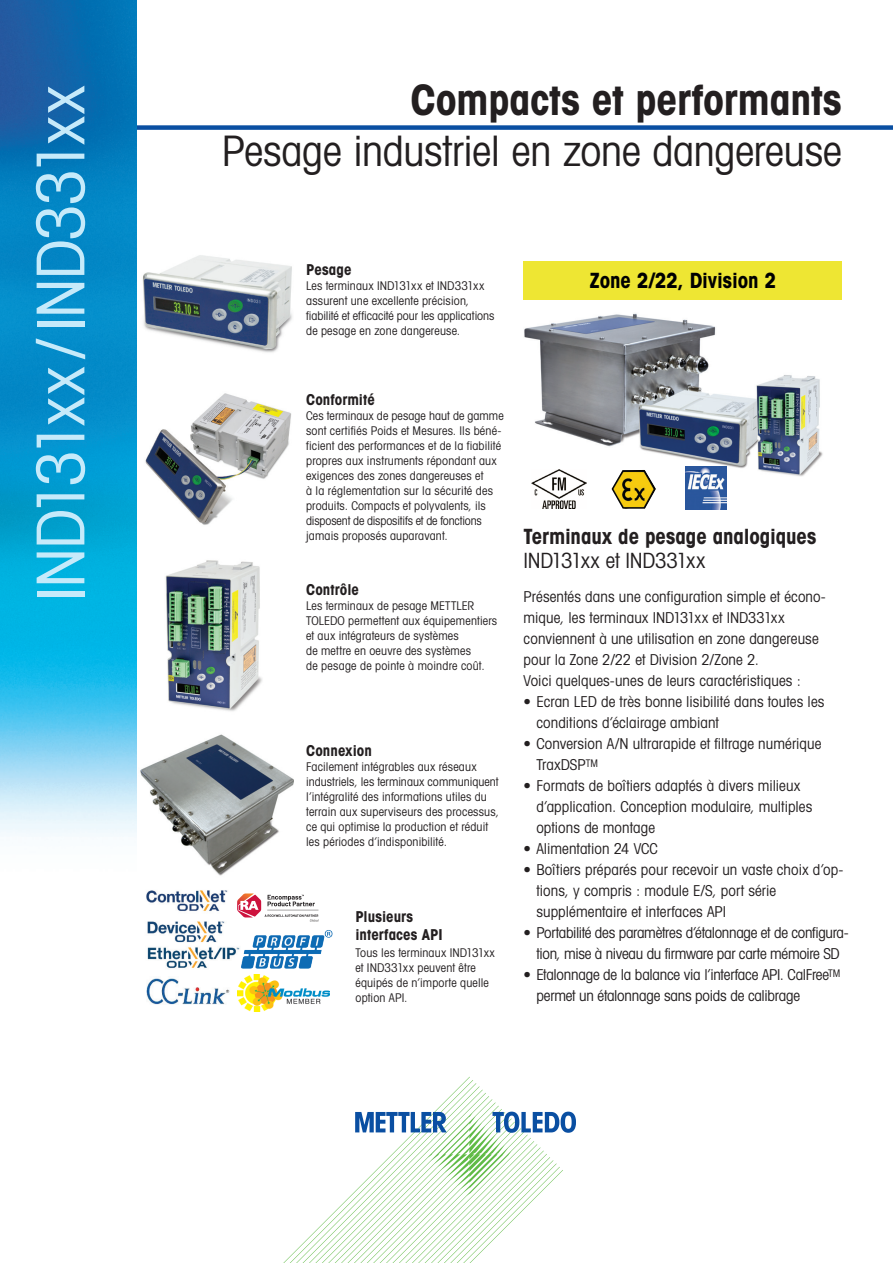
<style>
.page{position:relative;width:893px;height:1263px;background:#fff}
.page>*{position:absolute;margin:0;border:0;box-sizing:border-box;transform-origin:0 0}
.t1{font:66px "Avant Gardefor MT Bk";letter-spacing:-.025em;color:#c6eafa}
.t2{font:42px/51px "Avant Gardefor MT Bk";letter-spacing:-.005em;color:#231f20;text-align:right}
.t3{font:21px/24px "Avant Gardefor MT Bd";letter-spacing:-.005em;color:#231f20}
.t4{font:21px "Avant Gardefor MT Bd";letter-spacing:-.01em;color:#000001}
.t5{font:15px/21px "Avant Gardefor MT Bk";letter-spacing:.005em;color:#231f20}
.t6{font:15px/21px "Avant Gardefor MT Bk";letter-spacing:-.02em;color:#231f20;text-align:center}
.t7{font:15px/21px "Avant Gardefor MT Bk";letter-spacing:-.015em;color:#231f20}
.t8{font:15px/18px "Avant Gardefor MT Bd";letter-spacing:.005em;color:#231f20}
.t9{font:12px/15px "Avant Gardefor MT Bk";letter-spacing:.015em;color:#231f20}
.s1{font-family:"Avant Gardefor MT Bd"}
.s2{font-family:"Avant Gardefor MT Bk"}
</style>
<div class="page">
<div style="left:115px;top:125px;width:778px;height:5px;background:#0a4fa2"></div>
<img style="left:0;top:0;width:136px;height:837px">
<svg style="left:283px;top:1077px;width:293px;height:186px"></svg>
<div style="left:524px;top:261px;width:318px;height:39px;background:#eee633"></div>
<img style="left:524px;top:313px;width:299px;height:164px">
<img style="left:531px;top:470px;width:56px;height:39px">
<img style="left:611px;top:470px;width:45px;height:39px">
<img style="left:165px;top:560px;width:97px;height:151px">
<img style="left:145px;top:393px;width:146px;height:132px">
<img style="left:142px;top:255px;width:150px;height:98px">
<img style="left:140px;top:734px;width:153px;height:142px">
<img style="left:238px;top:975px;width:91px;height:36px">
<img style="left:146px;top:978px;width:84px;height:26px">
<img style="left:147px;top:921px;width:78px;height:22px">
<img style="left:146px;top:890px;width:82px;height:22px">
<img style="left:147px;top:947px;width:93px;height:22px">
<img style="left:241px;top:930px;width:92px;height:45px">
<svg style="left:237px;top:893px;width:82px;height:29px"></svg>
<img style="left:685px;top:466px;width:42px;height:44px">
<p class="t1" style="left:20px;top:601px;width:517px;rotate:-90deg">IND131xx/IND331xx</p>
<p class="t2" style="left:222px;top:73px;width:621px"><span class="s1">Compacts et performants<br></span>Pesage industriel en zone dangereuse</p>
<p class="t8" style="left:306px;top:260px;width:47px">Pesage</p>
<p class="t9" style="left:306px;top:277px;width:190px">Les terminaux IND131xx et IND331xx assurent une excellente précision, fiabilité et efficacité pour les applications de pesage en zone dangereuse.</p>
<p class="t4" style="left:589px;top:267px;width:188px">Zone 2/22, Division 2</p>
<p class="t8" style="left:306px;top:390px;width:70px">Conformité</p>
<p class="t9" style="left:306px;top:408px;width:199px">Ces terminaux de pesage haut de gamme sont certifiés Poids et Mesures. Ils béné&shy;ficient des performances et de la fiabilité propres aux instruments répondant aux exigences des zones dangereuses et<br>à la réglementation sur la sécurité des produits. Compacts et polyvalents, ils disposent de dispositifs et de fonctions jamais proposés auparavant.</p>
<p class="t8" style="left:306px;top:580px;width:54px">Contrôle</p>
<p class="t9" style="left:306px;top:597px;width:193px">Les terminaux de pesage METTLER TOLEDO permettent aux équipementiers et aux intégrateurs de systèmes<br>de mettre en oeuvre des systèmes<br>de pesage de pointe à moindre coût.</p>
<p class="t8" style="left:306px;top:741px;width:67px">Connexion</p>
<p class="t9" style="left:306px;top:759px;width:194px">Facilement intégrables aux réseaux industriels, les terminaux communiquent l’intégralité des informations utiles du terrain aux superviseurs des processus, ce qui optimise la production et réduit les périodes d’indisponibilité.</p>
<p class="t8" style="left:355px;top:907px;width:89px">Plusieurs interfaces API</p>
<p class="t9" style="left:355px;top:944px;width:141px">Tous les terminaux IND131xx et IND331xx peuvent être équipés de n’importe quelle option API.</p>
<p class="t3" style="left:524px;top:524px;width:294px">Terminaux de pesage analogiques<br><span class="s2">IND131xx et IND331xx</span></p>
<p class="t5" style="left:524px;top:586px;width:304px">Présentés dans une configuration simple et écono&shy;mique, les terminaux IND131xx et IND331xx conviennent à une utilisation en zone dangereuse pour la Zone 2/22 et Division 2/Zone 2.<br>Voici quelques-unes de leurs caractéristiques :</p>
<p class="t5" style="left:536px;top:691px;width:290px;text-indent:-13px">• Ecran LED de très bonne lisibilité dans toutes les conditions d’éclairage ambiant</p>
<p class="t5" style="left:536px;top:733px;width:287px;text-indent:-13px">• Conversion A/N ultrarapide et filtrage numérique<br>TraxDSP<sup>TM</sup></p>
<p class="t5" style="left:536px;top:775px;width:278px;text-indent:-13px">• Formats de boîtiers adaptés à divers milieux d’application. Conception modulaire, multiples options de montage</p>
<p class="t5" style="left:524px;top:838px;width:136px">• Alimentation 24 VCC</p>
<p class="t5" style="left:536px;top:859px;width:309px;text-indent:-13px">• Boîtiers préparés pour recevoir un vaste choix d’op&shy;tions, y compris : module E/S, port série supplémentaire et interfaces API</p>
<p class="t6" style="left:524px;top:922px;width:327px">• Portabilité des paramètres d’étalonnage et de configura&shy;tion, mise à niveau du firmware par carte mémoire SD</p>
<p class="t7" style="left:536px;top:964px;width:305px;text-indent:-13px">• Etalonnage de la balance via l’interface API. CalFree<sup>TM </sup>permet un étalonnage sans poids de calibrage</p>
</div>
